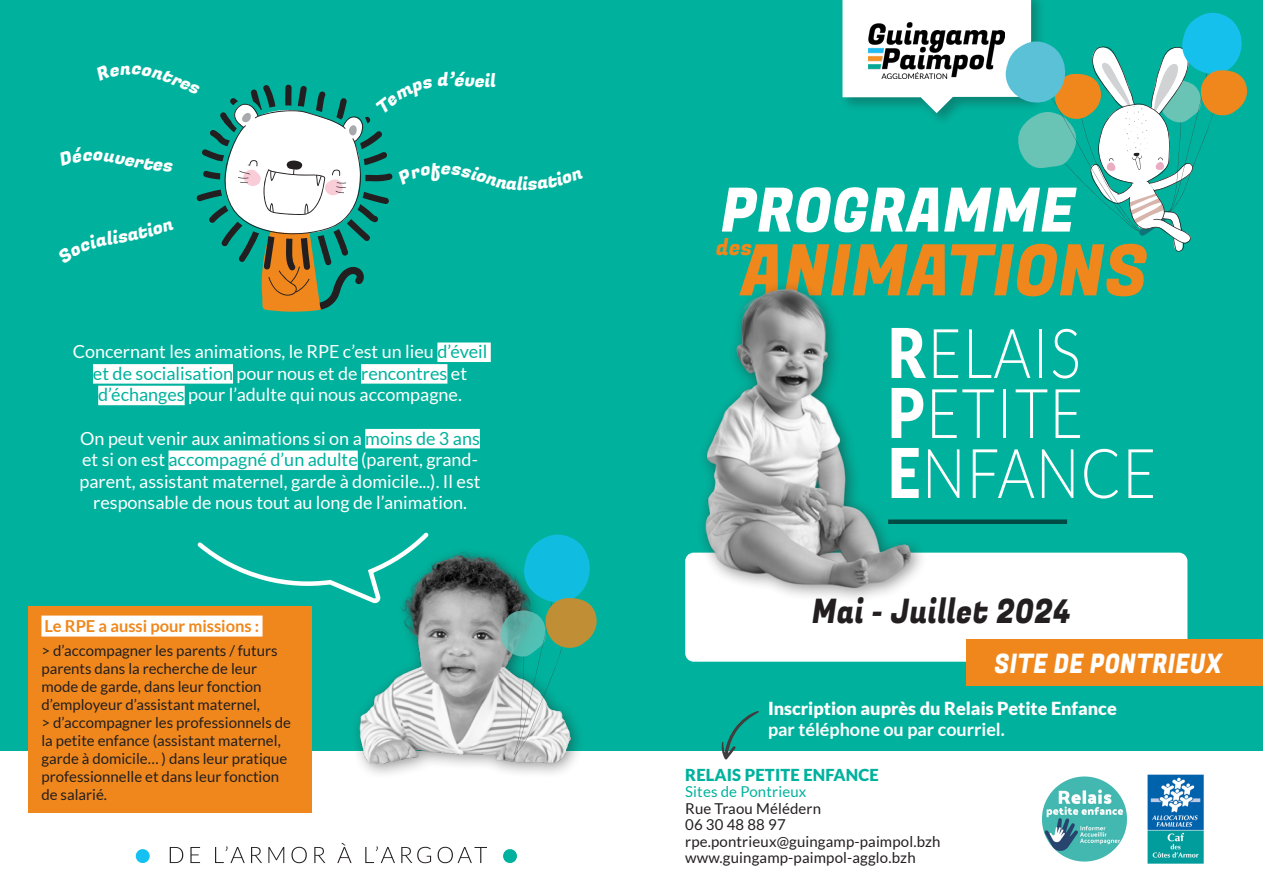
<style>
.page{position:relative;width:1263px;height:893px;background:#fff}
.page>*{position:absolute;margin:0;border:0;box-sizing:border-box;transform-origin:0 0}
.t1{font:70.95px "Fugaz One";letter-spacing:.01em;color:#f0871c;scale:.92 1}
.t2{font:300 68.7px "Lato";letter-spacing:.02em;color:#fff;scale:.84 1}
.t3{font:61.05px "Fugaz One";letter-spacing:.01em;color:#fff;scale:.92 1}
.t4{font:33.75px "Fugaz One";letter-spacing:.02em;color:#231f20;scale:.84 1}
.t5{font:26.85px "Fugaz One";letter-spacing:.02em;color:#fff;scale:.84 1}
.t6{font:22.5px "Fugaz One";color:#f0871c;scale:.92 1}
.t7{font:18px/21.6px "Lato";color:#fff;text-align:center}
.t8{font:900 18px "Lato";color:#fff}
.t9{font:700 18px "Lato";color:#fff}
.t10{font:18px "Fugaz One";color:#fff}
.t11{font:700 16.5px "Lato";color:#f0871c}
.t12{font:900 16.5px "Lato";letter-spacing:.01em;color:#00b29d}
.t13{font:15px/18px "Lato";color:#231f20}
.t14{font:15px "Lato";letter-spacing:.01em;color:#00b29d}
.s1{color:#00b29d}
.s2{font-weight:900}
</style>
<div class="page">
<div style="left:0;top:0;width:1263px;height:750px;background:#00b29d"></div>
<div style="left:437px;top:342px;width:54px;height:20px;background:#fff"></div>
<div style="left:93px;top:364px;width:140px;height:20px;background:#fff"></div>
<div style="left:361px;top:364px;width:86px;height:20px;background:#fff"></div>
<div style="left:98px;top:386px;width:87px;height:19px;background:#fff"></div>
<div style="left:365px;top:429px;width:115px;height:19px;background:#fff"></div>
<div style="left:169px;top:450px;width:189px;height:20px;background:#fff"></div>
<img style="left:1148px;top:775px;width:55px;height:88px">
<svg style="left:170px;top:847px;width:13px;height:16px"></svg>
<svg style="left:190px;top:847px;width:10px;height:16px"></svg>
<svg style="left:215px;top:846px;width:30px;height:17px"></svg>
<svg style="left:251px;top:847px;width:11px;height:16px"></svg>
<svg style="left:268px;top:847px;width:16px;height:16px"></svg>
<svg style="left:291px;top:847px;width:16px;height:16px"></svg>
<svg style="left:314px;top:847px;width:11px;height:16px"></svg>
<svg style="left:337px;top:843px;width:15px;height:20px"></svg>
<svg style="left:365px;top:846px;width:30px;height:17px"></svg>
<svg style="left:401px;top:847px;width:30px;height:16px"></svg>
<svg style="left:438px;top:847px;width:49px;height:16px"></svg>
<div style="left:136px;top:849px;width:14px;height:14px;background:#15c0f2;border-radius:50%"></div>
<div style="left:503px;top:849px;width:14px;height:14px;background:#00b29d;border-radius:50%"></div>
<img style="left:1042px;top:776px;width:85px;height:86px;border-radius:43px">
<div style="left:888px;top:519px;width:179px;height:5px;background:#004b43"></div>
<div style="left:685px;top:553px;width:502px;height:109px;background:#fff;border-radius:9px"></div>
<div style="left:695px;top:279px;width:232px;height:325px;background:#231f20;opacity:.5"></div>
<img style="left:690px;top:279px;width:227px;height:325px">
<div style="left:966px;top:639px;width:297px;height:46px;background:#f0871c"></div>
<svg style="left:197px;top:532px;width:232px;height:59px"></svg>
<div style="left:350px;top:544px;width:236px;height:236px;background:#231f20;opacity:.5"></div>
<img style="left:344px;top:548px;width:227px;height:227px">
<svg style="left:500px;top:534px;width:97px;height:221px"></svg>
<svg style="left:721px;top:711px;width:38px;height:49px"></svg>
<div style="left:29px;top:606px;width:283px;height:207px;background:#f0871c"></div>
<div style="left:41px;top:616px;width:222px;height:21px;background:#fff"></div>
<svg style="left:842px;top:0;width:405px;height:252px"></svg>
<svg style="left:196px;top:84px;width:197px;height:228px"></svg>
<p class="t10" style="left:449px;top:67px;width:7px">’</p>
<p class="t7" style="left:73px;top:341px;width:416px">Concernant les animations, le RPE c’est un lieu <span class="s1">d’éveil et de socialisation</span> pour nous et de <span class="s1">rencontres</span> et <span class="s1">d’échanges</span> pour l’adulte qui nous accompagne.</p>
<p class="t7" style="left:80px;top:427px;width:401px">On peut venir aux animations si on a <span class="s1">moins de 3 ans</span></p>
<p class="t7" style="left:80px;top:449px;width:402px">et si on est <span class="s1">accompagné d’un adulte</span> (parent, grand&shy;parent, assistant maternel, garde à domicile...). Il est responsable de nous tout au long de l’animation.</p>
<p class="t11" style="left:45px;top:617px;width:216px">Le RPE a aussi pour missions :</p>
<p class="t13" style="left:41px;top:641px;width:238px">&gt; d’accompagner les parents / futurs parents dans la recherche de leur mode de garde, dans leur fonction d’employeur d’assistant maternel,</p>
<p class="t13" style="left:41px;top:713px;width:251px">&gt; d’accompagner les professionnels de la petite enfance (assistant maternel, garde à domicile… ) dans leur pratique professionnelle et dans leur fonction de salarié.</p>
<p class="t3" style="left:721px;top:168px;width:386px">PROGRAMME</p>
<p class="t1" style="left:741px;top:221px;width:443px">ANIMATIONS</p>
<p class="t6" style="left:716px;top:232px;width:41px">des</p>
<p class="t2" style="left:888px;top:316px;width:230px"><span class="s2">R</span>ELAIS</p>
<p class="t2" style="left:888px;top:376px;width:234px"><span class="s2">P</span>ETITE</p>
<p class="t2" style="left:888px;top:436px;width:321px"><span class="s2">E</span>NFANCE</p>
<p class="t4" style="left:812px;top:588px;width:309px">Mai - Juillet 2024</p>
<p class="t5" style="left:995px;top:645px;width:272px">SITE DE PONTRIEUX</p>
<p class="t8" style="left:768px;top:698px;width:350px">Inscription auprès du Relais Petite Enfance</p>
<p class="t9" style="left:768px;top:720px;width:238px">par téléphone ou par courriel.</p>
<p class="t12" style="left:685px;top:765px;width:195px">RELAIS PETITE ENFANCE</p>
<p class="t14" style="left:685px;top:784px;width:123px">Sites de Pontrieux</p>
<p class="t13" style="left:685px;top:800px;width:137px;line-height:16.5px">Rue Traou Mélédern<br>06 30 48 88 97</p>
<p class="t13" style="left:685px;top:832px;width:257px">rpe.pontrieux@guingamp-paimpol.bzh</p>
<p class="t13" style="left:685px;top:849px;width:232px">www.guingamp-paimpol-agglo.bzh</p>
</div>
